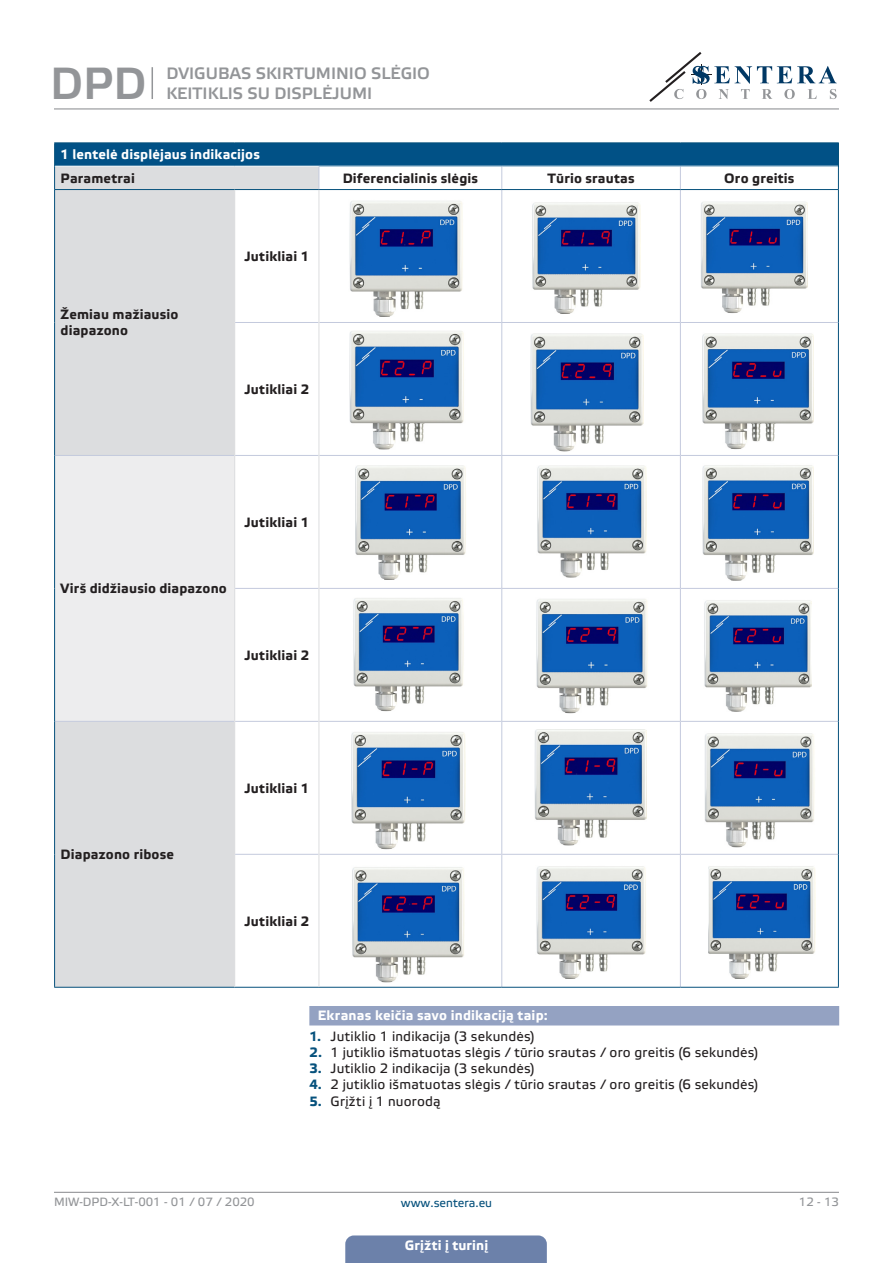
<style>
.page{position:relative;width:893px;height:1263px;background:#fff}
.page>*{position:absolute;margin:0;border:0;box-sizing:border-box;transform-origin:0 0}
.t1{font:45px "Etelka Medium Pro";color:#939598}
.t2{font:16.5px "Etelka Medium Pro";color:#939598}
.t3{font:13.5px "Etelka Text Pro";letter-spacing:.015em;color:#231f20}
.table_text{font:700 13.5px/16.2px "Etelka Text Pro";letter-spacing:.01em;color:#231f20}
.Number-roman{font:700 13.5px "Etelka Text Pro";letter-spacing:.015em;color:#fff}
.table_text-2{font:700 13.5px "Etelka Text Pro";letter-spacing:.01em;color:#fff}
.t4{font:12px "Etelka Text Pro";color:#939598}
.t5{font:12px "Etelka Text Pro";color:#06517c}
.s1{font-weight:700;color:#06517c}
</style>
<div class="page">
<hr style="left:54px;top:108px;width:785px;height:1px;background:#939598">
<hr style="left:54px;top:1192px;width:785px;height:1px;background:#939598">
<svg style="left:649px;top:52px;width:188px;height:50px"></svg>
<div style="left:345px;top:1235px;width:202px;height:28px;background:#6c81aa"></div>
<div style="left:309px;top:1006px;width:530px;height:19px;background:#94a2c2"></div>
<div style="left:55px;top:143px;width:783px;height:23px;background:#015186"></div>
<svg style="left:55px;top:167px;width:264px;height:820px;fill:#dcdddf"></svg>
<div style="left:55px;top:455px;width:180px;height:266px;background:#ededee"></div>
<hr style="left:54px;top:987px;width:181px;height:1px;background:#06517c">
<hr style="left:319px;top:854px;width:182px;height:1px;background:#c4cadd">
<hr style="left:502px;top:854px;width:178px;height:1px;background:#c4cadd">
<hr style="left:681px;top:854px;width:157px;height:1px;background:#c4cadd">
<svg style="left:501px;top:167px;width:1px;height:22px"></svg>
<svg style="left:680px;top:167px;width:1px;height:22px"></svg>
<hr style="left:501px;top:190px;width:1px;height:132px;background:#c4cadd">
<hr style="left:680px;top:190px;width:1px;height:132px;background:#c4cadd">
<hr style="left:501px;top:323px;width:1px;height:132px;background:#c4cadd">
<hr style="left:680px;top:323px;width:1px;height:132px;background:#c4cadd">
<hr style="left:235px;top:455px;width:84px;height:1px;background:#c4cadd">
<hr style="left:501px;top:456px;width:1px;height:132px;background:#c4cadd">
<hr style="left:680px;top:456px;width:1px;height:132px;background:#c4cadd">
<hr style="left:501px;top:589px;width:1px;height:132px;background:#c4cadd">
<hr style="left:680px;top:589px;width:1px;height:132px;background:#c4cadd">
<hr style="left:235px;top:721px;width:84px;height:1px;background:#c4cadd">
<hr style="left:501px;top:722px;width:1px;height:132px;background:#c4cadd">
<hr style="left:680px;top:722px;width:1px;height:132px;background:#c4cadd">
<hr style="left:501px;top:854px;width:1px;height:133px;background:#c4cadd">
<hr style="left:680px;top:854px;width:1px;height:133px;background:#c4cadd">
<hr style="left:54px;top:142px;width:181px;height:1px;background:#06517c">
<hr style="left:235px;top:142px;width:84px;height:1px;background:#06517c">
<hr style="left:319px;top:142px;width:183px;height:1px;background:#06517c">
<hr style="left:502px;top:142px;width:178px;height:1px;background:#06517c">
<hr style="left:680px;top:142px;width:159px;height:1px;background:#06517c">
<svg style="left:54px;top:143px;width:1px;height:46px"></svg>
<hr style="left:54px;top:190px;width:1px;height:132px;background:#06517c">
<hr style="left:54px;top:322px;width:1px;height:133px;background:#06517c">
<hr style="left:838px;top:190px;width:1px;height:132px;background:#06517c">
<hr style="left:838px;top:322px;width:1px;height:133px;background:#06517c">
<hr style="left:235px;top:322px;width:84px;height:1px;background:#c4cadd">
<hr style="left:319px;top:322px;width:183px;height:1px;background:#c4cadd">
<hr style="left:502px;top:322px;width:178px;height:1px;background:#c4cadd">
<hr style="left:680px;top:322px;width:158px;height:1px;background:#c4cadd">
<hr style="left:55px;top:455px;width:179px;height:1px;background:#c4cadd">
<hr style="left:319px;top:455px;width:183px;height:1px;background:#c4cadd">
<hr style="left:502px;top:455px;width:178px;height:1px;background:#c4cadd">
<hr style="left:680px;top:455px;width:158px;height:1px;background:#c4cadd">
<hr style="left:235px;top:588px;width:84px;height:1px;background:#c4cadd">
<hr style="left:319px;top:588px;width:183px;height:1px;background:#c4cadd">
<hr style="left:502px;top:588px;width:178px;height:1px;background:#c4cadd">
<hr style="left:680px;top:588px;width:158px;height:1px;background:#c4cadd">
<hr style="left:55px;top:721px;width:179px;height:1px;background:#c4cadd">
<hr style="left:319px;top:721px;width:183px;height:1px;background:#c4cadd">
<hr style="left:502px;top:721px;width:178px;height:1px;background:#c4cadd">
<hr style="left:680px;top:721px;width:158px;height:1px;background:#c4cadd">
<hr style="left:235px;top:854px;width:84px;height:1px;background:#c4cadd">
<hr style="left:54px;top:455px;width:1px;height:133px;background:#06517c">
<hr style="left:54px;top:588px;width:1px;height:133px;background:#06517c">
<hr style="left:838px;top:455px;width:1px;height:133px;background:#06517c">
<hr style="left:838px;top:588px;width:1px;height:133px;background:#06517c">
<hr style="left:54px;top:721px;width:1px;height:133px;background:#06517c">
<hr style="left:54px;top:854px;width:1px;height:133px;background:#06517c">
<hr style="left:838px;top:721px;width:1px;height:133px;background:#06517c">
<hr style="left:838px;top:854px;width:1px;height:133px;background:#06517c">
<hr style="left:235px;top:987px;width:84px;height:1px;background:#06517c">
<hr style="left:319px;top:987px;width:183px;height:1px;background:#06517c">
<hr style="left:502px;top:987px;width:178px;height:1px;background:#06517c">
<hr style="left:680px;top:987px;width:159px;height:1px;background:#06517c">
<hr style="left:54px;top:189px;width:181px;height:1px;background:#06517c">
<hr style="left:235px;top:189px;width:84px;height:1px;background:#06517c">
<hr style="left:319px;top:189px;width:183px;height:1px;background:#06517c">
<hr style="left:502px;top:189px;width:178px;height:1px;background:#06517c">
<hr style="left:680px;top:189px;width:159px;height:1px;background:#06517c">
<svg style="left:838px;top:143px;width:1px;height:46px"></svg>
<svg style="left:319px;top:167px;width:1px;height:22px"></svg>
<hr style="left:234px;top:190px;width:1px;height:132px;background:#dcdddf">
<hr style="left:234px;top:322px;width:1px;height:133px;background:#dcdddf">
<hr style="left:234px;top:455px;width:1px;height:133px;background:#dcdddf">
<hr style="left:234px;top:588px;width:1px;height:133px;background:#dcdddf">
<hr style="left:234px;top:721px;width:1px;height:133px;background:#dcdddf">
<hr style="left:234px;top:854px;width:1px;height:133px;background:#dcdddf">
<hr style="left:319px;top:190px;width:1px;height:132px;background:#dcdddf">
<hr style="left:319px;top:322px;width:1px;height:133px;background:#dcdddf">
<hr style="left:319px;top:455px;width:1px;height:133px;background:#dcdddf">
<hr style="left:319px;top:588px;width:1px;height:133px;background:#dcdddf">
<hr style="left:319px;top:721px;width:1px;height:133px;background:#dcdddf">
<hr style="left:319px;top:854px;width:1px;height:133px;background:#dcdddf">
<img style="left:349px;top:201px;width:114px;height:116px">
<img style="left:532px;top:202px;width:109px;height:112px">
<img style="left:701px;top:201px;width:107px;height:112px">
<img style="left:350px;top:331px;width:114px;height:118px">
<img style="left:530px;top:334px;width:114px;height:117px">
<img style="left:703px;top:333px;width:111px;height:116px">
<img style="left:355px;top:466px;width:111px;height:114px">
<img style="left:537px;top:466px;width:109px;height:111px">
<img style="left:703px;top:465px;width:111px;height:116px">
<img style="left:353px;top:598px;width:111px;height:113px">
<img style="left:536px;top:599px;width:112px;height:114px">
<img style="left:704px;top:600px;width:107px;height:112px">
<img style="left:352px;top:732px;width:113px;height:117px">
<img style="left:534px;top:729px;width:112px;height:116px">
<img style="left:705px;top:733px;width:110px;height:114px">
<img style="left:352px;top:867px;width:112px;height:115px">
<img style="left:536px;top:866px;width:110px;height:113px">
<img style="left:708px;top:866px;width:108px;height:112px">
<hr style="left:152px;top:67px;width:1px;height:32px;background:#939598">
<h1 class="t1" style="left:50px;top:59px;width:98px">DPD</h1>
<p class="t2" style="left:166px;top:64px;width:265px">DVIGUBAS SKIRTUMINIO SLĖGIO</p>
<p class="t2" style="left:166px;top:84px;width:207px">KEITIKLIS SU DISPLĖJUMI</p>
<p class="table_text-2" style="left:61px;top:147px;width:201px">1 lentelė displėjaus indikacijos</p>
<p class="table_text" style="left:61px;top:171px;width:76px">Parametrai</p>
<p class="table_text" style="left:343px;top:171px;width:137px">Diferencialinis slėgis</p>
<p class="table_text" style="left:548px;top:171px;width:89px">Tūrio srautas</p>
<p class="table_text" style="left:724px;top:171px;width:72px">Oro greitis</p>
<p class="table_text" style="left:61px;top:307px;width:119px">Žemiau mažiausio diapazono</p>
<p class="table_text" style="left:244px;top:249px;width:66px">Jutikliai 1</p>
<p class="table_text" style="left:244px;top:382px;width:66px">Jutikliai 2</p>
<p class="table_text" style="left:244px;top:515px;width:66px">Jutikliai 1</p>
<p class="table_text" style="left:61px;top:581px;width:168px">Virš didžiausio diapazono</p>
<p class="table_text" style="left:244px;top:648px;width:66px">Jutikliai 2</p>
<p class="table_text" style="left:61px;top:847px;width:115px">Diapazono ribose</p>
<p class="table_text" style="left:244px;top:781px;width:66px">Jutikliai 1</p>
<p class="table_text" style="left:244px;top:913px;width:66px">Jutikliai 2</p>
<p class="Number-roman" style="left:318px;top:1008px;width:231px">Ekranas keičia savo indikaciją taip:</p>
<p class="t3" style="left:309px;top:1029px;width:227px"><span class="s1">1.</span> Jutiklio 1 indikacija (3 sekundės)</p>
<p class="t3" style="left:309px;top:1045px;width:450px"><span class="s1">2.</span> 1 jutiklio išmatuotas slėgis / tūrio srautas / oro greitis (6 sekundės)</p>
<p class="t3" style="left:309px;top:1061px;width:227px"><span class="s1">3.</span> Jutiklio 2 indikacija (3 sekundės)</p>
<p class="t3" style="left:309px;top:1077px;width:450px"><span class="s1">4.</span> 2 jutiklio išmatuotas slėgis / tūrio srautas / oro greitis (6 sekundės)</p>
<p class="t3" style="left:309px;top:1094px;width:133px"><span class="s1">5.</span> Grįžti į 1 nuorodą</p>
<p class="t4" style="left:54px;top:1195px;width:202px">MIW-DPD-X-LT-001 - 01 / 07 / 2020</p>
<p class="t5" style="left:401px;top:1196px;width:93px">www.sentera.eu</p>
<p class="t4" style="left:799px;top:1195px;width:42px">12 - 13</p>
<p class="Number-roman" style="left:405px;top:1238px;width:85px">Grįžti į turinį</p>
</div>
